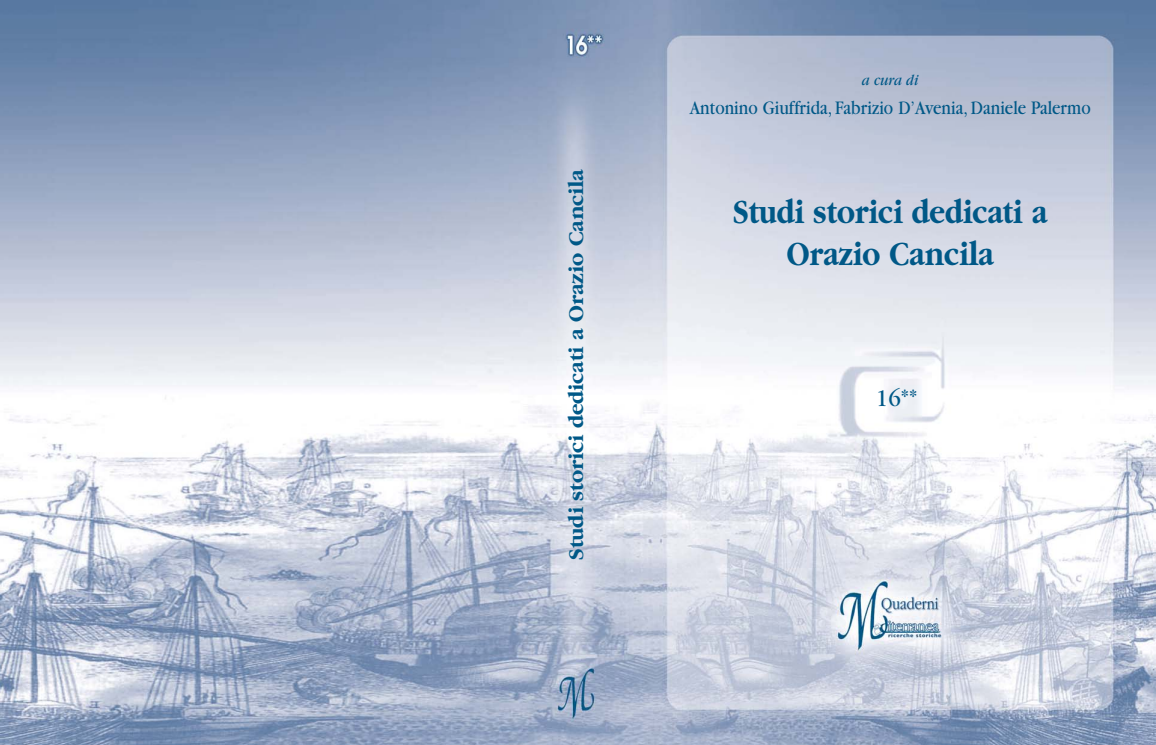
<style>
.page{position:relative;width:1156px;height:745px;background:#fff}
.page>*{position:absolute;margin:0;border:0;box-sizing:border-box;transform-origin:0 0}
.t1{font:700 35px/42px "Garamond";color:#005887;text-align:center;scale:.85 1}
.t2{font:25px "Garamond";color:#005887;scale:.9 1}
.t3{font:700 21.88px "Garamond";color:#005887}
.t4{font:20px "Garamond";color:#005887;scale:.86 1}
.t5{font:italic 16.25px "Garamond";color:#005887;scale:.86 1}
</style>
<div class="page">
<img style="left:0;top:0;width:1155px;height:744px">
<p class="t3" style="left:564px;top:559px;width:391px;rotate:-90deg">Studi storici dedicati a Orazio Cancila</p>
<p class="t5" style="left:861px;top:72px;width:67px">a cura di</p>
<p class="t4" style="left:689px;top:98px;width:467px">Antonino Giuffrida, Fabrizio D’Avenia, Daniele Palermo</p>
<h1 class="t1" style="left:733px;top:191px;width:371px">Studi storici dedicati a<br>Orazio Cancila</h1>
<p class="t2" style="left:876px;top:384px;width:47px">16**</p>
</div>
